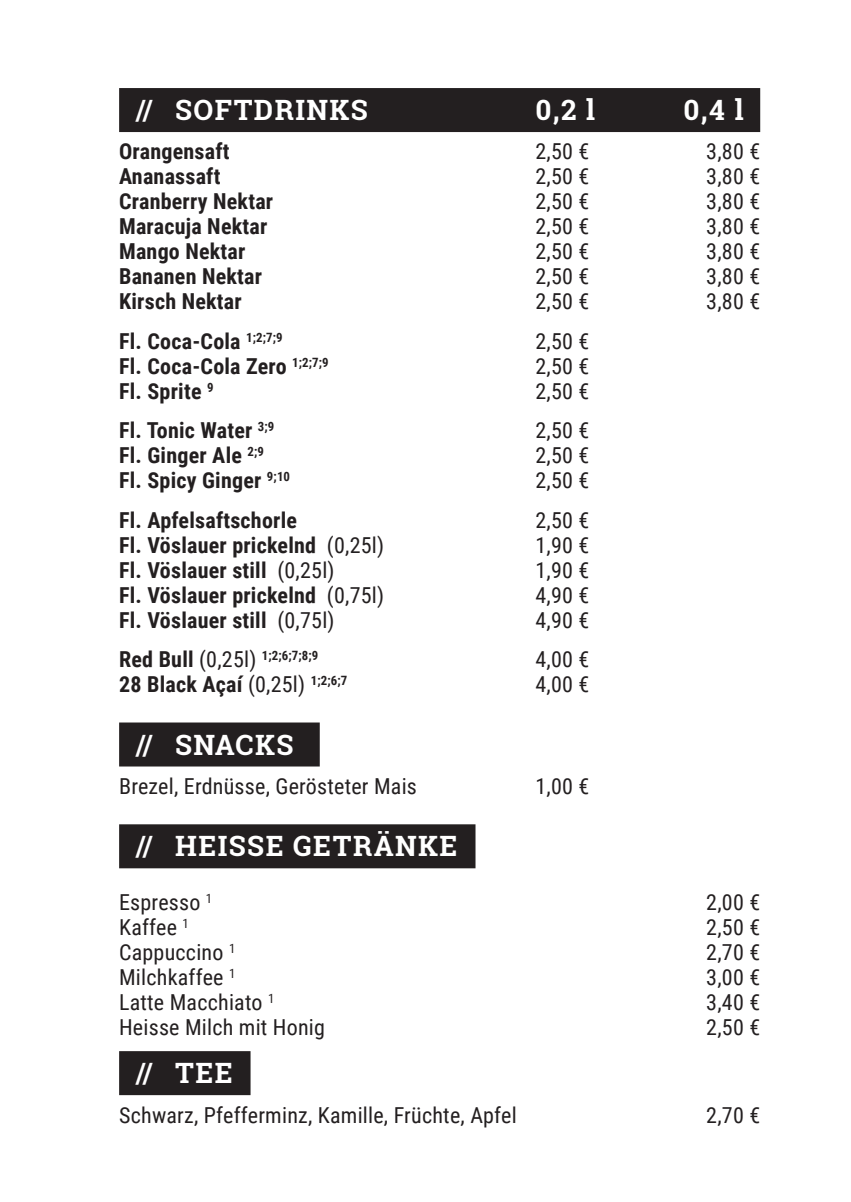
<style>
.page{position:relative;width:851px;height:1202px;background:#fff}
.page>*{position:absolute;margin:0;border:0;box-sizing:border-box;transform-origin:0 0}
.t1{font:700 28px "Roboto Slab";letter-spacing:.05em;color:#fff}
.t2{font:700 22px "Roboto Condensed";letter-spacing:.01em;color:#231f20}
.t3{font:22px "Roboto Condensed";letter-spacing:.01em;color:#231f20}
.t4{font:700 12.8px "Roboto Condensed";color:#231f20}
.s1{font-weight:400}
.s2{font-size:22px}
.s3{font-weight:400;font-size:22px}
</style>
<div class="page">
<div style="left:119px;top:88px;width:641px;height:44px;background:#231f20"></div>
<div style="left:119px;top:722px;width:201px;height:44px;background:#231f20"></div>
<div style="left:119px;top:824px;width:356px;height:44px;background:#231f20"></div>
<div style="left:119px;top:1051px;width:131px;height:44px;background:#231f20"></div>
<p class="t1" style="left:136px;top:91px;width:234px">// SOFTDRINKS</p>
<p class="t1" style="left:535px;top:91px;width:61px">0,2 l</p>
<p class="t1" style="left:683px;top:91px;width:62px">0,4 l</p>
<p class="t2" style="left:119px;top:136px;width:112px">Orangensaft</p>
<p class="t3" style="left:535px;top:136px;width:55px">2,50 €</p>
<p class="t3" style="left:706px;top:136px;width:55px">3,80 €</p>
<p class="t2" style="left:119px;top:161px;width:103px">Ananassaft</p>
<p class="t3" style="left:535px;top:161px;width:55px">2,50 €</p>
<p class="t3" style="left:706px;top:161px;width:55px">3,80 €</p>
<p class="t2" style="left:119px;top:186px;width:156px">Cranberry Nektar</p>
<p class="t3" style="left:535px;top:186px;width:55px">2,50 €</p>
<p class="t3" style="left:706px;top:186px;width:55px">3,80 €</p>
<p class="t2" style="left:119px;top:211px;width:150px">Maracuja Nektar</p>
<p class="t3" style="left:535px;top:211px;width:55px">2,50 €</p>
<p class="t3" style="left:706px;top:211px;width:55px">3,80 €</p>
<p class="t2" style="left:119px;top:236px;width:128px">Mango Nektar</p>
<p class="t3" style="left:535px;top:236px;width:55px">2,50 €</p>
<p class="t3" style="left:706px;top:236px;width:55px">3,80 €</p>
<p class="t2" style="left:119px;top:261px;width:144px">Bananen Nektar</p>
<p class="t3" style="left:535px;top:261px;width:55px">2,50 €</p>
<p class="t3" style="left:706px;top:261px;width:55px">3,80 €</p>
<p class="t2" style="left:119px;top:286px;width:124px">Kirsch Nektar</p>
<p class="t3" style="left:535px;top:286px;width:55px">2,50 €</p>
<p class="t3" style="left:706px;top:286px;width:55px">3,80 €</p>
<p class="t2" style="left:119px;top:326px;width:165px">Fl. Coca-Cola <sup>1;2;7;9</sup></p>
<p class="t3" style="left:535px;top:326px;width:55px">2,50 €</p>
<p class="t2" style="left:119px;top:351px;width:211px">Fl. Coca-Cola Zero <sup>1;2;7;9</sup></p>
<p class="t3" style="left:535px;top:351px;width:55px">2,50 €</p>
<p class="t2" style="left:119px;top:376px;width:96px">Fl. Sprite <sup>9</sup></p>
<p class="t3" style="left:535px;top:376px;width:55px">2,50 €</p>
<p class="t2" style="left:119px;top:415px;width:157px">Fl. Tonic Water <sup>3;9</sup></p>
<p class="t3" style="left:535px;top:415px;width:55px">2,50 €</p>
<p class="t2" style="left:119px;top:440px;width:146px">Fl. Ginger Ale <sup>2;9</sup></p>
<p class="t3" style="left:535px;top:440px;width:55px">2,50 €</p>
<p class="t2" style="left:119px;top:465px;width:172px">Fl. Spicy Ginger <sup>9;10</sup></p>
<p class="t3" style="left:535px;top:465px;width:55px">2,50 €</p>
<p class="t2" style="left:119px;top:504px;width:179px">Fl. Apfelsaftschorle</p>
<p class="t3" style="left:535px;top:504px;width:55px">2,50 €</p>
<p class="t2" style="left:119px;top:529px;width:266px">Fl. Vöslauer prickelnd <span class="s1">(0,25l)</span></p>
<p class="t3" style="left:535px;top:529px;width:55px">1,90 €</p>
<p class="t2" style="left:119px;top:554px;width:217px">Fl. Vöslauer still <span class="s1">(0,25l)</span></p>
<p class="t3" style="left:535px;top:554px;width:55px">1,90 €</p>
<p class="t2" style="left:119px;top:579px;width:266px">Fl. Vöslauer prickelnd <span class="s1">(0,75l)</span></p>
<p class="t3" style="left:535px;top:579px;width:55px">4,90 €</p>
<p class="t2" style="left:119px;top:604px;width:217px">Fl. Vöslauer still <span class="s1">(0,75l)</span></p>
<p class="t3" style="left:535px;top:604px;width:55px">4,90 €</p>
<p class="t4" style="left:119px;top:646px;width:201px"><span class="s2">Red Bull</span> <span class="s3">(0,25l)</span> 1;2;6;7;8;9</p>
<p class="t3" style="left:535px;top:644px;width:55px">4,00 €</p>
<p class="t2" style="left:119px;top:669px;width:230px">28 Black Açaí <span class="s1">(0,25l)</span> <sup>1;2;6;7</sup></p>
<p class="t3" style="left:535px;top:669px;width:55px">4,00 €</p>
<p class="t1" style="left:136px;top:725px;width:159px">// SNACKS</p>
<p class="t3" style="left:119px;top:771px;width:299px">Brezel, Erdnüsse, Gerösteter Mais</p>
<p class="t3" style="left:535px;top:771px;width:55px">1,00 €</p>
<p class="t1" style="left:136px;top:827px;width:323px">// HEISSE GETRÄNKE</p>
<p class="t3" style="left:119px;top:887px;width:95px">Espresso <sup>1</sup></p>
<p class="t3" style="left:706px;top:887px;width:55px">2,00 €</p>
<p class="t3" style="left:119px;top:912px;width:71px">Kaffee <sup>1</sup></p>
<p class="t3" style="left:706px;top:912px;width:55px">2,50 €</p>
<p class="t3" style="left:119px;top:937px;width:118px">Cappuccino <sup>1</sup></p>
<p class="t3" style="left:706px;top:937px;width:55px">2,70 €</p>
<p class="t3" style="left:119px;top:962px;width:118px">Milchkaffee <sup>1</sup></p>
<p class="t3" style="left:706px;top:962px;width:55px">3,00 €</p>
<p class="t3" style="left:119px;top:987px;width:157px">Latte Macchiato <sup>1</sup></p>
<p class="t3" style="left:706px;top:987px;width:55px">3,40 €</p>
<p class="t3" style="left:119px;top:1012px;width:207px">Heisse Milch mit Honig</p>
<p class="t3" style="left:706px;top:1012px;width:55px">2,50 €</p>
<p class="t1" style="left:136px;top:1054px;width:98px">// TEE</p>
<p class="t3" style="left:119px;top:1099px;width:399px">Schwarz, Pfefferminz, Kamille, Früchte, Apfel</p>
<p class="t3" style="left:706px;top:1099px;width:55px">2,70 €</p>
</div>
